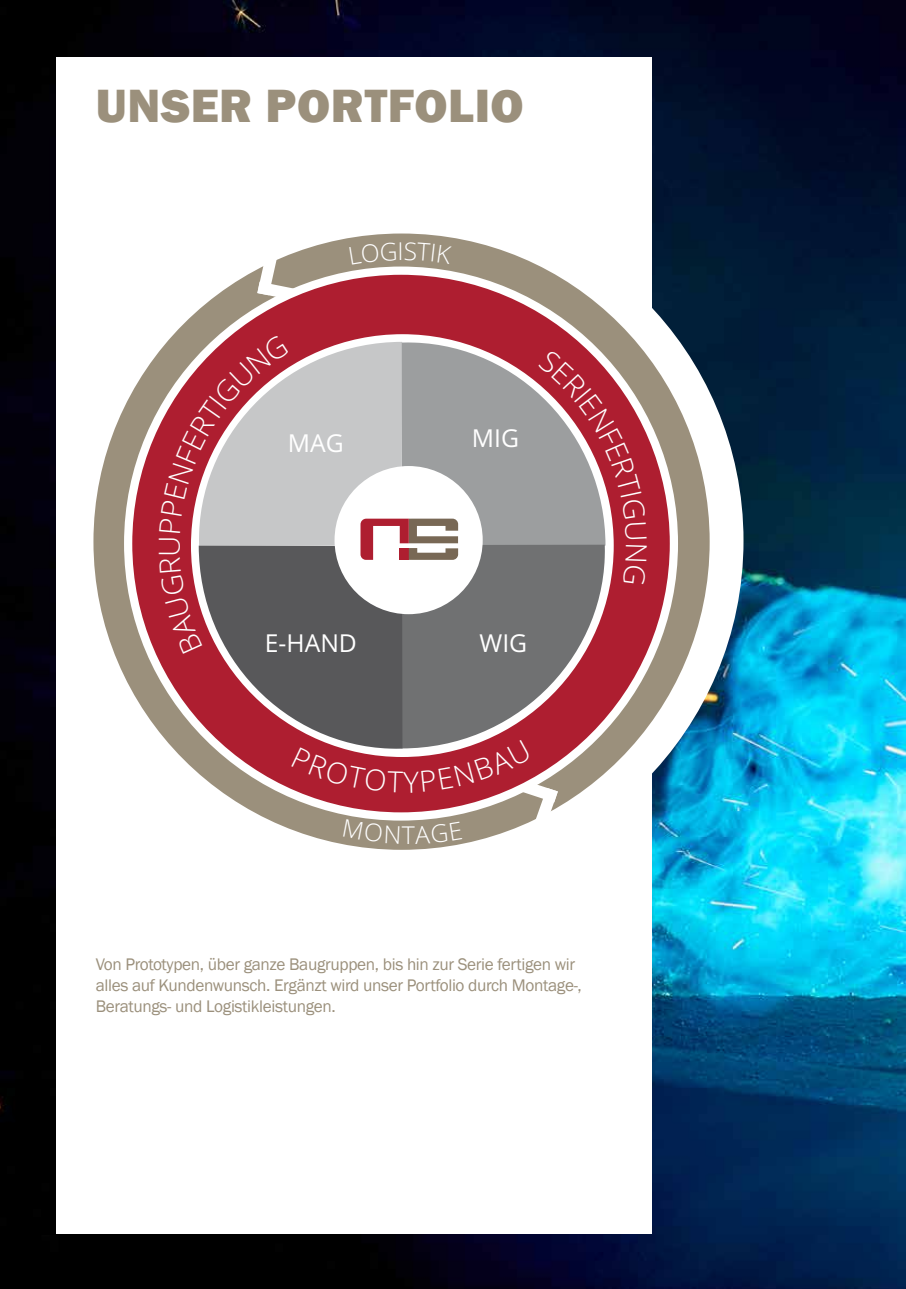
<style>
.page{position:relative;width:906px;height:1289px;background:#fff}
.page>*{position:absolute;margin:0;border:0;box-sizing:border-box;transform-origin:0 0}
.t1{font:800 48px "Franklin Gothic";letter-spacing:.01em;color:#9b907c}
.t2{font:300 29.25px "Open Sans";color:#fff}
.t3{font:24.75px "Open Sans";color:#fff}
.t4{font:300 24.75px "Open Sans";color:#fff}
.t5{font:300 24.6px "Open Sans";color:#fff}
.t6{font:17.25px/20.7px "Franklin Gothic";letter-spacing:-.02em;color:#9b907c}
</style>
<div class="page">
<img style="left:0;top:0;width:906px;height:1288px">
<div style="left:56px;top:57px;width:595px;height:1176px;background:#fff"></div>
<div style="left:60px;top:199px;width:683px;height:683px;background:#fff;border-radius:50%"></div>
<div style="left:93px;top:233px;width:616px;height:616px;background:#9b907c;border-radius:50%"></div>
<svg style="left:128px;top:271px;width:546px;height:545px;background:#b93d4c"></svg>
<svg style="left:257px;top:254px;width:41px;height:44px"></svg>
<svg style="left:159px;top:334px;width:488px;height:509px;background:#ab8487"></svg>
<h1 class="t1" style="left:96px;top:75px;width:429px">UNSER PORTFOLIO</h1>
<h2 class="t2" style="left:149px;top:556px;width:23px;rotate:-90deg">U</h2>
<h3 class="t4" style="left:397px;top:234px;width:8px">I</h3>
<h3 class="t3" style="left:288px;top:426px;width:57px">MAG</h3>
<h3 class="t3" style="left:472px;top:421px;width:49px">MIG</h3>
<h3 class="t3" style="left:265px;top:626px;width:94px">E-HAND</h3>
<h3 class="t3" style="left:479px;top:626px;width:49px">WIG</h3>
<h3 class="t5" style="left:402px;top:818px;width:15px">T</h3>
<p class="t6" style="left:96px;top:954px;width:488px">Von Prototypen, über ganze Baugruppen, bis hin zur Serie fertigen wir alles auf Kundenwunsch. Ergänzt wird unser Portfolio durch Montage-,<br>Beratungs- und Logistikleistungen.</p>
</div>
